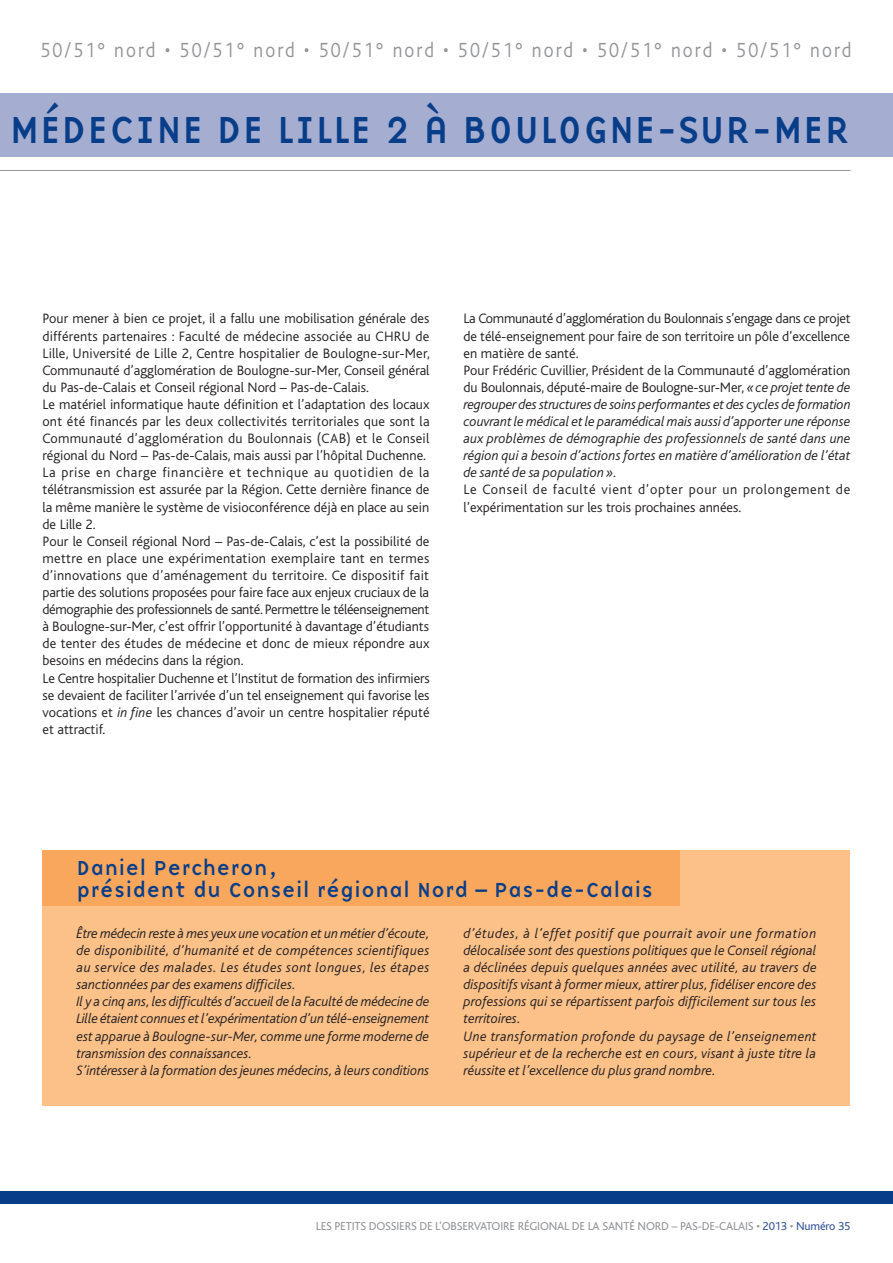
<style>
.page{position:relative;width:893px;height:1263px;background:#fff}
.page>*{position:absolute;margin:0;border:0;box-sizing:border-box;transform-origin:0 0}
.t1{font:39px "Base Nine";letter-spacing:-.005em;color:#083e89}
.t2{font:300 21.45px "Bliss";letter-spacing:.11em;color:#939598;scale:.9 1}
.t3{font:21px/22.5px "Base Nine";color:#083e89}
.t4{font:300 14.25px/17.1px "Bliss";color:#231f20}
.t5{font:italic 300 14.25px/17.1px "Bliss";color:#231f20}
.t6{font:12px "Bliss";letter-spacing:-.015em;color:#939598}
.s1{font-style:italic}
.s2{color:#3a5799}
</style>
<div class="page">
<div style="left:0;top:94px;width:893px;height:63px;background:#a5add1"></div>
<div style="left:0;top:1191px;width:893px;height:12px;background:#083e89"></div>
<hr style="left:0;top:170px;width:850px;height:1px;background:#939598">
<div style="left:43px;top:850px;width:807px;height:256px;background:#fcc089"></div>
<div style="left:43px;top:850px;width:637px;height:56px;background:#f9a75d"></div>
<h2 class="t2" style="left:40px;top:38px;width:903px">50/51° nord • 50/51° nord • 50/51° nord • 50/51° nord • 50/51° nord • 50/51° nord</h2>
<h1 class="t1" style="left:9px;top:101px;width:842px">MÉDECINE DE LILLE 2 À BOULOGNE-SUR-MER</h1>
<p class="t4" style="left:43px;top:310px;width:389px">Pour mener à bien ce projet, il a fallu une mobilisation générale des différents partenaires : Faculté de médecine associée au CHRU de Lille, Université de Lille 2, Centre hospitalier de Boulogne-sur-Mer, Communauté d’agglomération de Boulogne-sur-Mer, Conseil général du Pas-de-Calais et Conseil régional Nord – Pas-de-Calais.<br>Le matériel informatique haute définition et l’adaptation des locaux ont été financés par les deux collectivités territoriales que sont la Communauté d’agglomération du Boulonnais (CAB) et le Conseil régional du Nord – Pas-de-Calais, mais aussi par l’hôpital Duchenne.<br>La prise en charge financière et technique au quotidien de la télétransmission est assurée par la Région. Cette dernière finance de la même manière le système de visioconférence déjà en place au sein de Lille 2.<br>Pour le Conseil régional Nord – Pas-de-Calais, c’est la possibilité de mettre en place une expérimentation exemplaire tant en termes d’innovations que d’aménagement du territoire. Ce dispositif fait partie des solutions proposées pour faire face aux enjeux cruciaux de la démographie des professionnels de santé. Permettre le téléenseignement à Boulogne-sur-Mer, c’est offrir l’opportunité à davantage d’étudiants de tenter des études de médecine et donc de mieux répondre aux besoins en médecins dans la région.<br>Le Centre hospitalier Duchenne et l’Institut de formation des infirmiers se devaient de faciliter l’arrivée d’un tel enseignement qui favorise les vocations et <span class="s1">in fine</span> les chances d’avoir un centre hospitalier réputé et attractif.</p>
<p class="t4" style="left:463px;top:310px;width:389px">La Communauté d’agglomération du Boulonnais s’engage dans ce projet de télé-enseignement pour faire de son territoire un pôle d’excellence en matière de santé.<br>Pour Frédéric Cuvillier, Président de la Communauté d’agglomération du Boulonnais, député-maire de Boulogne-sur-Mer, <span class="s1">«ce projet tente de regrouper des structures de soins performantes et des cycles de formation couvrant le médical et le paramédical mais aussi d’apporter une réponse aux problèmes de démographie des professionnels de santé dans une région qui a besoin d’actions fortes en matière d’amélioration de l’état de santé de sa population»</span>.<br>Le Conseil de faculté vient d’opter pour un prolongement de l’expérimentation sur les trois prochaines années.</p>
<h3 class="t3" style="left:77px;top:856px;width:578px">Daniel Percheron,<br>président du Conseil régional Nord – Pas-de-Calais</h3>
<p class="t5" style="left:77px;top:925px;width:355px">Être médecin reste à mes yeux une vocation et un métier d’écoute, de disponibilité, d’humanité et de compétences scientifiques au service des malades. Les études sont longues, les étapes sanctionnées par des examens difficiles.<br>Il y a cinq ans, les difficultés d’accueil de la Faculté de médecine de Lille étaient connues et l’expérimentation d’un télé-enseignement est apparue à Boulogne-sur-Mer, comme une forme moderne de transmission des connaissances.<br>S’intéresser à la formation des jeunes médecins, à leurs conditions</p>
<p class="t5" style="left:463px;top:925px;width:355px">d’études, à l’effet positif que pourrait avoir une formation délocalisée sont des questions politiques que le Conseil régional a déclinées depuis quelques années avec utilité, au travers de dispositifs visant à former mieux, attirer plus, fidéliser encore des professions qui se répartissent parfois difficilement sur tous les territoires.<br>Une transformation profonde du paysage de l’enseignement supérieur et de la recherche est en cours, visant à juste titre la réussite et l’excellence du plus grand nombre.</p>
<p class="t6" style="left:316px;top:1219px;width:536px">LES PETITS DOSSIERS DE L’OBSERVATOIRE RÉGIONAL DE LA SANTÉ NORD – PAS-DE-CALAIS • <span class="s2">2013</span> • <span class="s2">Numéro 35</span></p>
</div>
